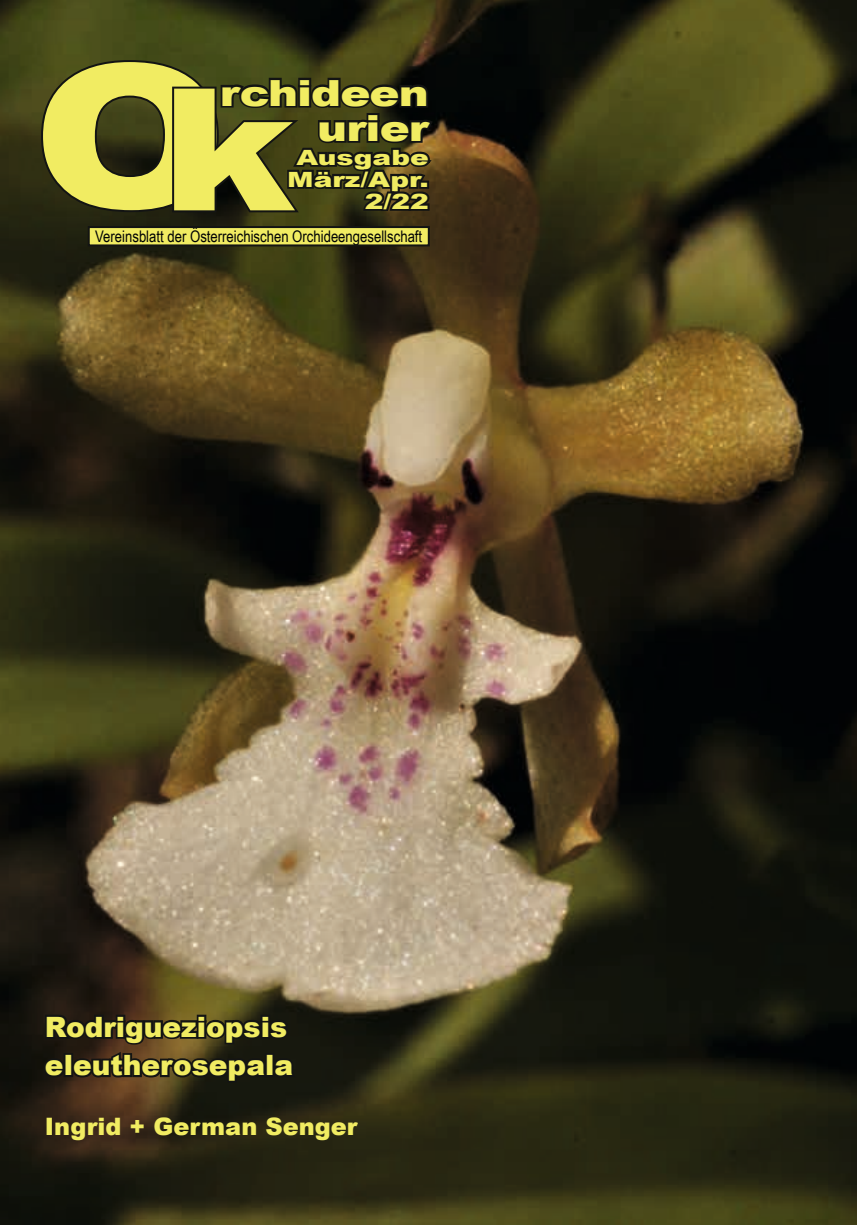
<style>
.page{position:relative;width:857px;height:1225px;background:#fff}
.page>*{position:absolute;margin:0;border:0;box-sizing:border-box;transform-origin:0 0}
.t1{font:900 200px "Arial";color:#f1ec62;scale:1.17 1}
.t2{font:900 36px/35.2px "Arial";letter-spacing:-.02em;color:#f1ec62;text-align:right;scale:1.25 1}
.t3{font:900 28px/38.4px "Arial";color:#f1ec62}
.t4{font:900 24px "Arial";color:#f1ec62}
.t5{font:900 21px/22px "Arial";color:#f1ec62;text-align:center;scale:1.33 1}
.t6{font:16px "Arial Narrow";color:#010305}
.s1{font-size:170px}
</style>
<div class="page">
<img style="left:0;top:0;width:856px;height:1225px">
<svg style="left:41px;top:1011px;width:257px;height:73px"></svg>
<div style="left:89px;top:227px;width:339px;height:18px;background:#f1ec62"></div>
<div style="left:88px;top:226px;width:341px;height:20px;border:2px solid #131413"></div>
<svg style="left:39px;top:58px;width:396px;height:156px"></svg>
<h1 class="t1" style="left:32px;top:-9px;width:226px">O<span class="s1">k</span></h1>
<h2 class="t2" style="left:220px;top:74px;width:169px">rchideen urier</h2>
<h3 class="t5" style="left:287px;top:146px;width:108px">Ausgabe<br>März/Apr.</h3>
<h3 class="t5" style="left:365px;top:190px;width:49px">2/22</h3>
<p class="t6" style="left:95px;top:225px;width:328px">Vereinsblatt der Österreichischen Orchideengesellschaft</p>
<h3 class="t3" style="left:45px;top:1006px;width:249px">Rodrigueziopsis eleutherosepala</h3>
<h3 class="t4" style="left:45px;top:1109px;width:314px">Ingrid + German Senger</h3>
</div>
